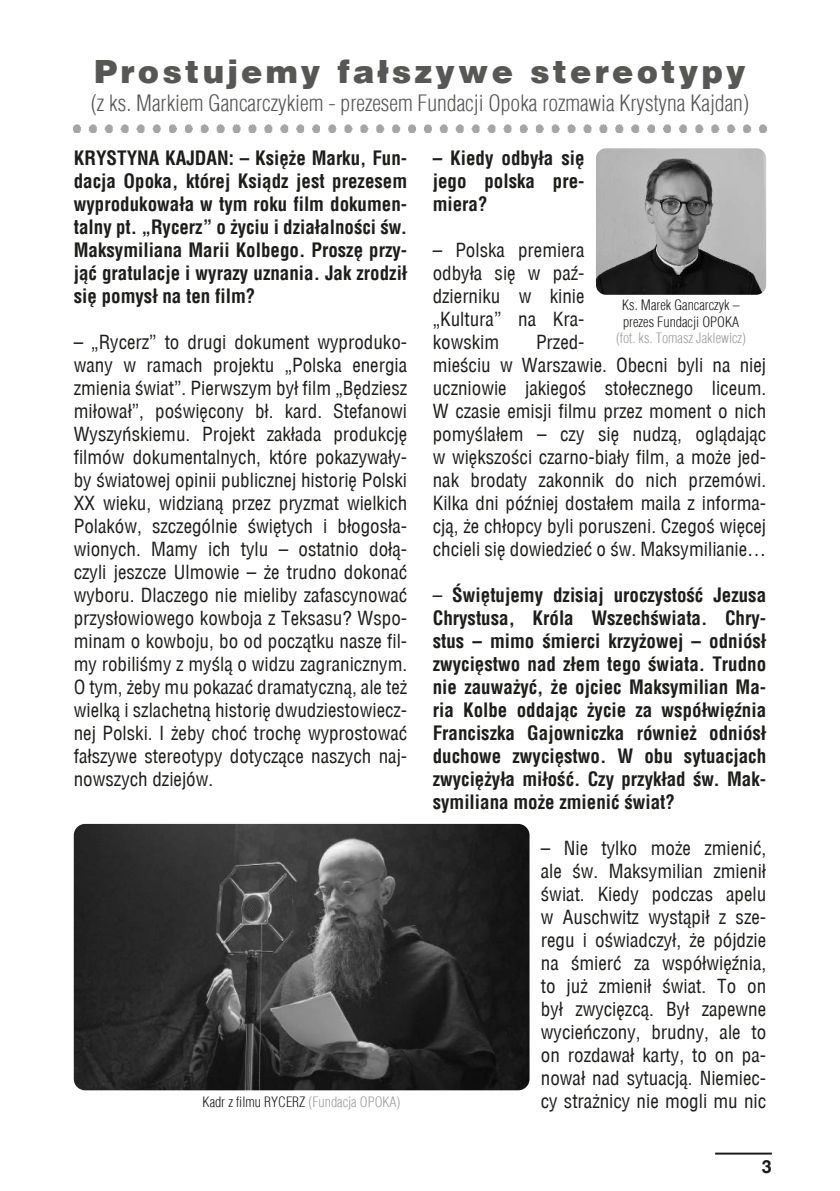
<style>
.page{position:relative;width:840px;height:1191px;background:#fff}
.page>*{position:absolute;margin:0;border:0;box-sizing:border-box;transform-origin:0 0}
.t1{font:900 32px "Switzerland";letter-spacing:.1em;color:#575756}
.t2{font:300 22px "Switzerland Cond";color:#575756}
.t3{font:19px/23px "Switzerland Condensed";color:#1d1d1b;text-align:justify}
.t4{font:700 19px/23px "Switzerland Condensed";color:#1d1d1b;text-align:justify}
.t5{font:700 18px "Switzerland";color:#1d1d1b}
.t6{font:300 14px/16px "Switzerland Cond";color:#1d1d1b}
.t7{font:300 14px "Switzerland Cond";color:#9d9d9d}
.s1{font-weight:400}
.s2{color:#9d9d9d}
</style>
<div class="page">
<hr style="left:714px;top:1152px;width:57px;height:2px;background:#1d1d1b">
<img style="left:74px;top:124px;width:691px;height:8px">
<img style="left:595px;top:148px;width:170px;height:147px">
<img style="left:74px;top:824px;width:455px;height:266px">
<h1 class="t1" style="left:94px;top:53px;width:653px">Prostujemy fałszywe stereotypy</h1>
<p class="t2" style="left:91px;top:90px;width:659px">(z ks. Markiem Gancarczykiem - prezesem Fundacji Opoka rozmawia Krystyna Kajdan)</p>
<p class="t4" style="left:74px;top:146px;width:335px">KRYSTYNA KAJDAN: – Księże Marku, Fun&shy;dacja Opoka, której Ksiądz jest prezesem wyprodukowała w tym roku film dokumen&shy;talny pt. „Rycerz” o życiu i działalności św.<br>Maksymiliana Marii Kolbego. Proszę przy&shy;jąć gratulacje i wyrazy uznania. Jak zrodził się pomysł na ten film?</p>
<p class="t3" style="left:74px;top:330px;width:335px">– „Rycerz” to drugi dokument wyproduko&shy;wany w ramach projektu „Polska energia zmienia świat”. Pierwszym był film „Będziesz miłował”, poświęcony bł. kard. Stefanowi Wyszyńskiemu. Projekt zakłada produkcję filmów dokumentalnych, które pokazywały&shy;by światowej opinii publicznej historię Polski XX wieku, widzianą przez pryzmat wielkich Polaków, szczególnie świętych i błogosła&shy;wionych. Mamy ich tylu – ostatnio dołą&shy;czyli jeszcze Ulmowie – że trudno dokonać wyboru. Dlaczego nie mieliby zafascynować przysłowiowego kowboja z Teksasu? Wspo&shy;minam o kowboju, bo od początku nasze fil&shy;my robiliśmy z myślą o widzu zagranicznym.<br>O tym, żeby mu pokazać dramatyczną, ale też wielką i szlachetną historię dwudziestowiecz&shy;nej Polski. I żeby choć trochę wyprostować fałszywe stereotypy dotyczące naszych naj&shy;nowszych dziejów.</p>
<p class="t4" style="left:432px;top:146px;width:153px">– Kiedy odbyła się jego polska pre&shy;miera?</p>
<p class="t3" style="left:432px;top:238px;width:153px">– Polska premiera odbyła się w paź&shy;dzierniku w kinie „Kultura” na Kra&shy;kowskim</p>
<p class="t6" style="left:622px;top:297px;width:119px">Ks. Marek Gancarczyk – prezes Fundacji OPOKA</p>
<p class="t7" style="left:615px;top:329px;width:131px">(fot. ks. Tomasz Jaklewicz)</p>
<p class="t3" style="left:432px;top:330px;width:335px;text-align:left;text-indent:103px">Przed-<br>mieściu w Warszawie. Obecni byli na niej uczniowie jakiegoś stołecznego liceum.<br>W czasie emisji filmu przez moment o nich pomyślałem – czy się nudzą, oglądając w większości czarno-biały film, a może jed&shy;nak brodaty zakonnik do nich przemówi.<br>Kilka dni później dostałem maila z informa&shy;cją, że chłopcy byli poruszeni. Czegoś więcej chcieli się dowiedzieć o św. Maksymilianie…</p>
<p class="t4" style="left:432px;top:583px;width:335px"><span class="s1">–</span> Świętujemy dzisiaj uroczystość Jezusa Chrystusa, Króla Wszechświata. Chry&shy;stus – mimo śmierci krzyżowej – odniósł zwycięstwo nad złem tego świata. Trudno nie zauważyć, że ojciec Maksymilian Ma&shy;ria Kolbe oddając życie za współwięźnia Franciszka Gajowniczka również odniósł duchowe zwycięstwo. W obu sytuacjach zwyciężyła miłość. Czy przykład św. Mak&shy;symiliana może zmienić świat?</p>
<p class="t3" style="left:540px;top:836px;width:227px">– Nie tylko może zmienić, ale św. Maksymilian zmienił świat. Kiedy podczas apelu w Auschwitz wystąpił z sze&shy;regu i oświadczył, że pójdzie na śmierć za współwięźnia, to już zmienił świat. To on był zwycięzcą. Był zapewne wycieńczony, brudny, ale to on rozdawał karty, to on pa&shy;nował nad sytuacją. Niemiec&shy;cy strażnicy nie mogli mu nic</p>
<p class="t6" style="left:202px;top:1094px;width:199px">Kadr z filmu RYCERZ <span class="s2">(Fundacja OPOKA)</span></p>
<p class="t5" style="left:761px;top:1155px;width:12px">3</p>
</div>
